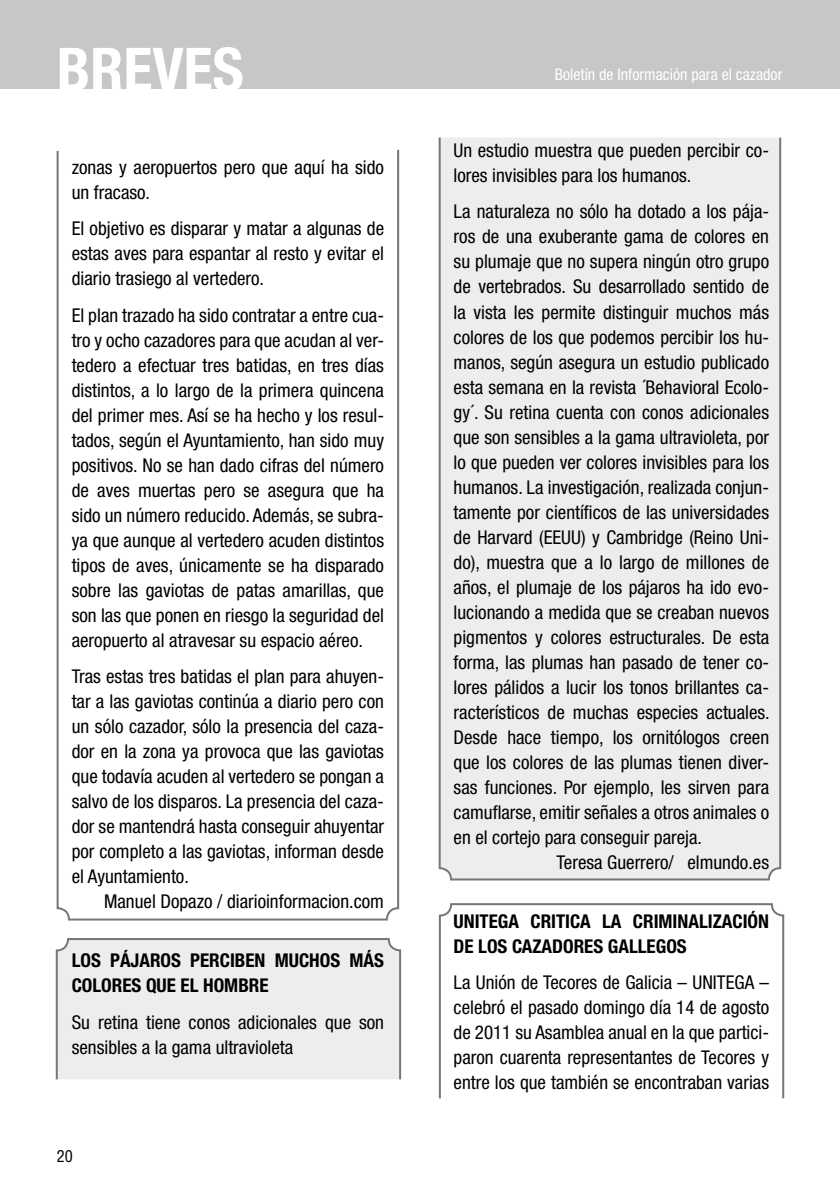
<style>
.page{position:relative;width:840px;height:1191px;background:#fff}
.page>*{position:absolute;margin:0;border:0;box-sizing:border-box;transform-origin:0 0}
.t1{font:700 condensed 60px "Helvetica Neue";color:#fff}
.t2{font:condensed 19px/25px "Helvetica Neue";color:#000;text-align:justify}
.t3{font:700 condensed 19px/25px "Helvetica Neue";color:#000}
.t4{font:condensed 16px "Helvetica Neue";color:#fff}
.t5{font:condensed 16px "Helvetica";color:#000}
</style>
<div class="page">
<div style="left:0;top:0;width:839px;height:88px;background:#c6c7c8"></div>
<div style="left:438px;top:137px;width:343px;height:744px;background:#eceded"></div>
<svg style="left:438px;top:903px;width:346px;height:196px"></svg>
<div style="left:55px;top:938px;width:347px;height:142px;background:#eceded"></div>
<svg style="left:56px;top:149px;width:344px;height:772px"></svg>
<h1 class="t1" style="left:57px;top:33px;width:188px">BREVES</h1>
<p class="t2" style="left:72px;top:154px;width:313px">zonas y aeropuertos pero que aquí ha sido un fracaso.</p>
<p class="t2" style="left:72px;top:216px;width:314px">El objetivo es disparar y matar a algunas de estas aves para espantar al resto y evitar el diario trasiego al vertedero.</p>
<p class="t2" style="left:72px;top:302px;width:314px">El plan trazado ha sido contratar a entre cua&shy;tro y ocho cazadores para que acudan al ver&shy;tedero a efectuar tres batidas, en tres días distintos, a lo largo de la primera quincena del primer mes. Así se ha hecho y los resul&shy;tados, según el Ayuntamiento, han sido muy positivos. No se han dado cifras del número de aves muertas pero se asegura que ha sido un número reducido. Además, se subra&shy;ya que aunque al vertedero acuden distintos tipos de aves, únicamente se ha disparado sobre las gaviotas de patas amarillas, que son las que ponen en riesgo la seguridad del aeropuerto al atravesar su espacio aéreo.</p>
<p class="t2" style="left:72px;top:664px;width:314px">Tras estas tres batidas el plan para ahuyen&shy;tar a las gaviotas continúa a diario pero con un sólo cazador, sólo la presencia del caza&shy;dor en la zona ya provoca que las gaviotas que todavía acuden al vertedero se pongan a salvo de los disparos. La presencia del caza&shy;dor se mantendrá hasta conseguir ahuyentar por completo a las gaviotas, informan desde el Ayuntamiento.</p>
<p class="t2" style="left:104px;top:889px;width:281px">Manuel Dopazo / diarioinformacion.com</p>
<p class="t3" style="left:72px;top:947px;width:313px">LOS PÁJAROS PERCIBEN MUCHOS MÁS<br>COLORES QUE EL HOMBRE</p>
<p class="t2" style="left:72px;top:1009px;width:314px">Su retina tiene conos adicionales que son sensibles a la gama ultravioleta</p>
<p class="t5" style="left:57px;top:1146px;width:17px">20</p>
<p class="t4" style="left:554px;top:65px;width:229px">Boletín de Información para el cazador</p>
<p class="t2" style="left:453px;top:138px;width:317px">Un estudio muestra que pueden percibir co&shy;lores invisibles para los humanos.</p>
<p class="t2" style="left:453px;top:199px;width:317px">La naturaleza no sólo ha dotado a los pája-</p>
<p class="t2" style="left:453px;top:224px;width:317px">ros de una exuberante gama de colores en</p>
<p class="t2" style="left:453px;top:249px;width:317px">su plumaje que no supera ningún otro grupo</p>
<p class="t2" style="left:453px;top:274px;width:317px">de vertebrados. Su desarrollado sentido de</p>
<p class="t2" style="left:453px;top:299px;width:317px">la vista les permite distinguir muchos más</p>
<p class="t2" style="left:453px;top:324px;width:317px">colores de los que podemos percibir los hu-</p>
<p class="t2" style="left:453px;top:349px;width:317px">manos, según asegura un estudio publicado</p>
<p class="t2" style="left:453px;top:374px;width:317px">esta semana en la revista ´Behavioral Ecolo-</p>
<p class="t2" style="left:453px;top:399px;width:317px">gy´. Su retina cuenta con conos adicionales</p>
<p class="t2" style="left:453px;top:424px;width:317px">que son sensibles a la gama ultravioleta, por</p>
<p class="t2" style="left:453px;top:449px;width:317px">lo que pueden ver colores invisibles para los</p>
<p class="t2" style="left:453px;top:474px;width:317px">humanos. La investigación, realizada conjun-</p>
<p class="t2" style="left:453px;top:499px;width:317px">tamente por científicos de las universidades</p>
<p class="t2" style="left:453px;top:524px;width:317px">de Harvard (EEUU) y Cambridge (Reino Uni-</p>
<p class="t2" style="left:453px;top:549px;width:317px">do), muestra que a lo largo de millones de</p>
<p class="t2" style="left:453px;top:574px;width:317px">años, el plumaje de los pájaros ha ido evo-</p>
<p class="t2" style="left:453px;top:599px;width:317px">lucionando a medida que se creaban nuevos</p>
<p class="t2" style="left:453px;top:624px;width:317px">pigmentos y colores estructurales. De esta</p>
<p class="t2" style="left:453px;top:649px;width:317px">forma, las plumas han pasado de tener co-</p>
<p class="t2" style="left:453px;top:674px;width:317px">lores pálidos a lucir los tonos brillantes ca-</p>
<p class="t2" style="left:453px;top:699px;width:317px">racterísticos de muchas especies actuales.</p>
<p class="t2" style="left:453px;top:724px;width:317px">Desde hace tiempo, los ornitólogos creen</p>
<p class="t2" style="left:453px;top:749px;width:317px">que los colores de las plumas tienen diver-</p>
<p class="t2" style="left:453px;top:774px;width:317px">sas funciones. Por ejemplo, les sirven para</p>
<p class="t2" style="left:453px;top:799px;width:317px">camuflarse, emitir señales a otros animales o</p>
<p class="t2" style="left:453px;top:824px;width:250px">en el cortejo para conseguir pareja.</p>
<p class="t2" style="left:556px;top:849px;width:214px">Teresa Guerrero/ elmundo.es</p>
<p class="t3" style="left:453px;top:908px;width:317px">UNITEGA CRITICA LA CRIMINALIZACIÓN<br>DE LOS CAZADORES GALLEGOS</p>
<p class="t2" style="left:453px;top:969px;width:317px">La Unión de Tecores de Galicia – UNITEGA – celebró el pasado domingo día 14 de agosto de 2011 su Asamblea anual en la que partici&shy;paron cuarenta representantes de Tecores y entre los que también se encontraban varias</p>
</div>
